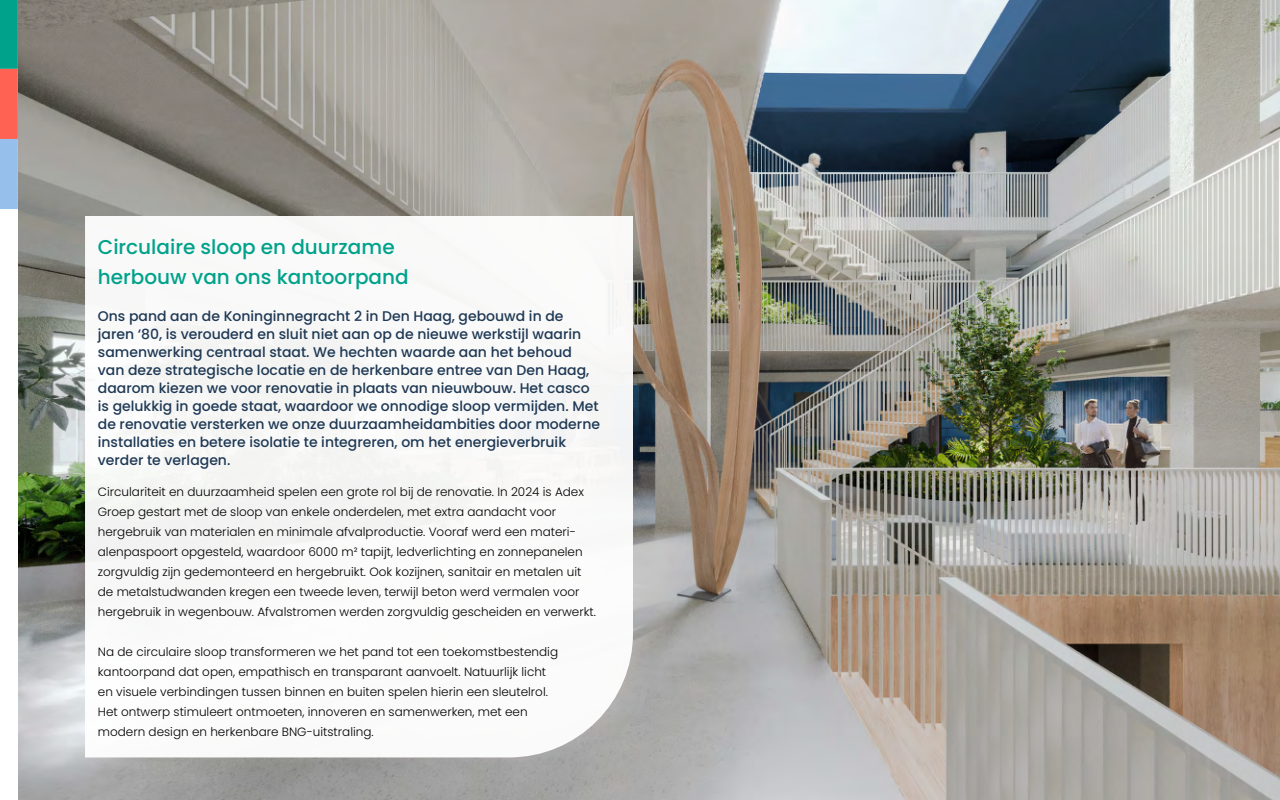
<style>
.page{position:relative;width:1280px;height:800px;background:#fff}
.page>*{position:absolute;margin:0;border:0;box-sizing:border-box;transform-origin:0 0}
.t1{font:500 20px/29.7px "Poppins";color:#00a28b}
.t2{font:500 14px/18px "Poppins";color:#1f3955}
.t3{font:300 12px/20px "Poppins";color:#000}
</style>
<div class="page">
<img style="left:18px;top:0;width:1262px;height:800px">
<svg style="left:85px;top:216px;width:548px;height:541px"></svg>
<svg style="left:0;top:0;width:18px;height:209px;background:#889699"></svg>
<h1 class="t1" style="left:98px;top:233px;width:312px">Circulaire sloop en duurzame herbouw van ons kantoorpand</h1>
<p class="t2" style="left:98px;top:307px;width:504px">Ons pand aan de Koninginnegracht 2 in Den Haag, gebouwd in de jaren ‘80, is verouderd en sluit niet aan op de nieuwe werkstijl waarin samenwerking centraal staat. We hechten waarde aan het behoud van deze strategische locatie en de herkenbare entree van Den Haag, daarom kiezen we voor renovatie in plaats van nieuwbouw. Het casco is gelukkig in goede staat, waardoor we onnodige sloop vermijden. Met de renovatie versterken we onze duurzaamheidambities door moderne installaties en betere isolatie te integreren, om het energieverbruik verder te verlagen.</p>
<p class="t3" style="left:98px;top:482px;width:500px">Circulariteit en duurzaamheid spelen een grote rol bij de renovatie. In 2024 is Adex Groep gestart met de sloop van enkele onderdelen, met extra aandacht voor hergebruik van materialen en minimale afvalproductie. Vooraf werd een materi&shy;alenpaspoort opgesteld, waardoor 6000 m² tapijt, ledverlichting en zonnepanelen zorgvuldig zijn gedemonteerd en hergebruikt. Ook kozijnen, sanitair en metalen uit de metalstudwanden kregen een tweede leven, terwijl beton werd vermalen voor hergebruik in wegenbouw. Afvalstromen werden zorgvuldig gescheiden en verwerkt.</p>
<p class="t3" style="left:98px;top:642px;width:462px">Na de circulaire sloop transformeren we het pand tot een toekomstbestendig kantoorpand dat open, empathisch en transparant aanvoelt. Natuurlijk licht en visuele verbindingen tussen binnen en buiten spelen hierin een sleutelrol.<br>Het ontwerp stimuleert ontmoeten, innoveren en samenwerken, met een modern design en herkenbare BNG-uitstraling.</p>
</div>
